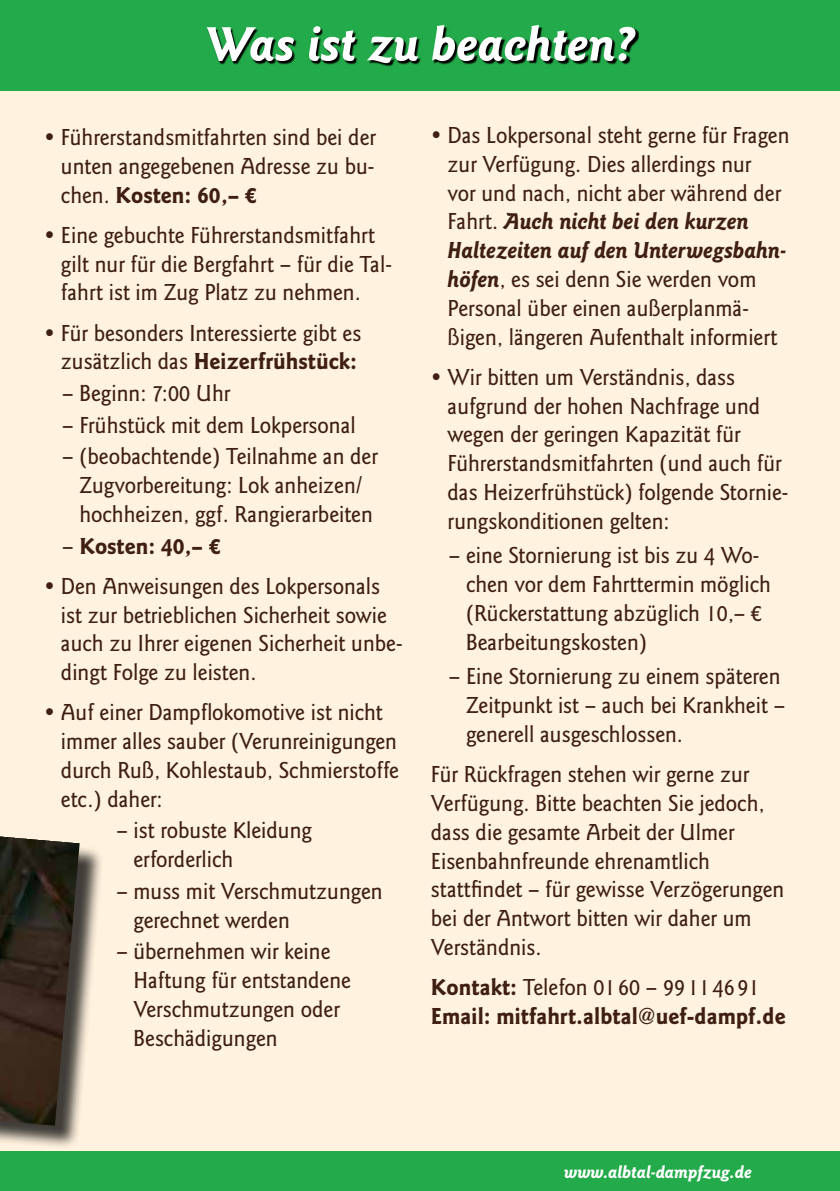
<style>
.page{position:relative;width:840px;height:1191px;background:#fff}
.page>*{position:absolute;margin:0;border:0;box-sizing:border-box;transform-origin:0 0}
.t1{font:italic 700 50px "Goudy Sans Std";color:#fff}
.t2{font:500 24px/28.8px "Goudy Sans Std";color:#3e1f11;scale:.95 1}
.t3{font:700 24px/28.8px "Goudy Sans Std";color:#3e1f11;scale:.95 1}
.t4{font:italic 700 18px "Goudy Sans Std";color:#fff}
.s1{font-weight:700}
.s2{font-weight:500}
.s3{font-weight:700;font-style:italic}
</style>
<div class="page">
<div style="left:0;top:91px;width:839px;height:1100px;background:#fff3df"></div>
<div style="left:0;top:0;width:839px;height:91px;background:#23aa4a"></div>
<div style="left:0;top:1151px;width:839px;height:40px;background:#23aa4a"></div>
<svg style="left:207px;top:27px;width:432px;height:40px"></svg>
<div style="left:0;top:828px;width:104px;height:321px;background:#000;opacity:.75"></div>
<img style="left:0;top:836px;width:80px;height:289px">
<h1 class="t1" style="left:203px;top:15px;width:432px">Was ist zu beachten?</h1>
<p class="t2" style="left:61px;top:123px;width:333px;text-align:justify;text-indent:-17px">• Führerstandsmitfahrten sind bei der unten angegebenen Adresse zu bu&shy;chen. <span class="s1">Kosten: 60,– €</span></p>
<p class="t2" style="left:61px;top:221px;width:349px;text-indent:-17px">• Eine gebuchte Führerstandsmitfahrt gilt nur für die Bergfahrt – für die Tal&shy;fahrt ist im Zug Platz zu nehmen.</p>
<p class="t2" style="left:44px;top:319px;width:335px;text-align:center">• Für besonders Interessierte gibt es zusätzlich das <span class="s1">Heizerfrühstück:</span></p>
<p class="t2" style="left:62px;top:379px;width:178px">– Beginn: 7:00 Uhr</p>
<p class="t2" style="left:62px;top:411px;width:310px">– Frühstück mit dem Lokpersonal</p>
<p class="t2" style="left:62px;top:442px;width:333px;text-align:center">– (beobachtende) Teilnahme an der<br>Zugvorbereitung: Lok anheizen/ hochheizen, ggf. Rangierarbeiten</p>
<p class="t3" style="left:62px;top:531px;width:168px"><span class="s2">–</span> Kosten: 40,– €</p>
<p class="t2" style="left:61px;top:572px;width:361px;text-indent:-17px">• Den Anweisungen des Lokpersonals ist zur betrieblichen Sicherheit sowie auch zu Ihrer eigenen Sicherheit unbe&shy;dingt Folge zu leisten.</p>
<p class="t2" style="left:61px;top:698px;width:357px;text-indent:-17px">• Auf einer Dampflokomotive ist nicht immer alles sauber (Verunreinigungen durch Ruß, Kohlestaub, Schmierstoffe etc.) daher:</p>
<p class="t2" style="left:133px;top:816px;width:189px;text-indent:-17px">– ist robuste Kleidung erforderlich</p>
<p class="t2" style="left:133px;top:877px;width:263px;text-indent:-17px">– muss mit Verschmutzungen gerechnet werden</p>
<p class="t2" style="left:133px;top:937px;width:230px;text-indent:-17px">– übernehmen wir keine<br>Haftung für entstandene<br>Verschmutzungen oder<br>Beschädigungen</p>
<p class="t2" style="left:447px;top:121px;width:361px;text-indent:-17px">• Das Lokpersonal steht gerne für Fragen zur Verfügung. Dies allerdings nur<br>vor und nach, nicht aber während der Fahrt. <span class="s3">Auch nicht bei den kurzen Haltezeiten auf den Unterwegsbahn&shy;höfen</span>, es sei denn Sie werden vom Personal über einen außerplanmä&shy;ßigen, längeren Aufenthalt informiert</p>
<p class="t2" style="left:447px;top:363px;width:360px;text-indent:-17px">• Wir bitten um Verständnis, dass aufgrund der hohen Nachfrage und wegen der geringen Kapazität für Führerstandsmitfahrten (und auch für das Heizerfrühstück) folgende Stornie&shy;rungskonditionen gelten:</p>
<p class="t2" style="left:465px;top:541px;width:322px;text-indent:-17px">– eine Stornierung ist bis zu 4 Wo&shy;chen vor dem Fahrttermin möglich (Rückerstattung abzüglich 10,– €<br>Bearbeitungskosten)</p>
<p class="t2" style="left:465px;top:662px;width:337px;text-indent:-17px">– Eine Stornierung zu einem späteren<br>Zeitpunkt ist – auch bei Krankheit – generell ausgeschlossen.</p>
<p class="t2" style="left:430px;top:760px;width:373px">Für Rückfragen stehen wir gerne zur<br>Verfügung. Bitte beachten Sie jedoch, dass die gesamte Arbeit der Ulmer<br>Eisenbahnfreunde ehrenamtlich stattfindet – für gewisse Verzögerungen bei der Antwort bitten wir daher um<br>Verständnis.</p>
<p class="t3" style="left:430px;top:973px;width:375px">Kontakt: <span class="s2">Telefon 01 60 – 99 11 46 91<br></span>Email: mitfahrt.albtal@uef-dampf.de</p>
<p class="t4" style="left:564px;top:1161px;width:189px">www.albtal-dampfzug.de</p>
</div>
